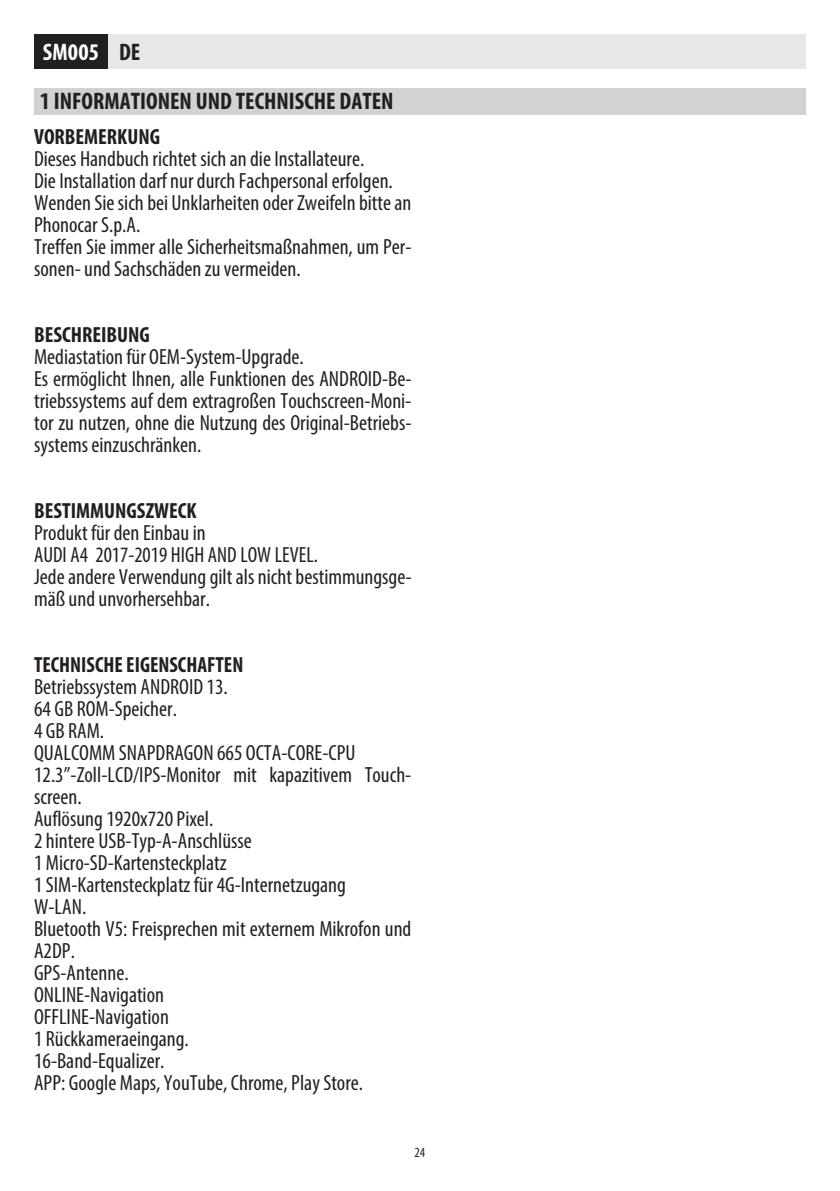
<style>
.page{position:relative;width:840px;height:1191px;background:#fff}
.page>*{position:absolute;margin:0;border:0;box-sizing:border-box;transform-origin:0 0}
.t1{font:700 condensed 24px/48.6px "Myriad Pro";color:#231f20}
.t2{font:condensed 22px/22px "Myriad Pro";color:#231f20}
.t3{font:700 condensed 22px "Myriad Pro";color:#231f20}
.t4{font:condensed 14px "Myriad Pro";color:#231f20}
.s1{color:#fff}
</style>
<div class="page">
<div style="left:108px;top:34px;width:697px;height:34px;background:#e6e7e9"></div>
<div style="left:34px;top:34px;width:74px;height:34px;background:#231f20"></div>
<div style="left:34px;top:88px;width:771px;height:27px;background:#d1d2d4"></div>
<p class="t1" style="left:40px;top:27px;width:355px"><span class="s1">SM005</span> DE<br>1 INFORMATIONEN UND TECHNISCHE DATEN</p>
<p class="t3" style="left:34px;top:122px;width:128px">VORBEMERKUNG</p>
<p class="t2" style="left:34px;top:147px;width:379px">Dieses Handbuch richtet sich an die Installateure.<br>Die Installation darf nur durch Fachpersonal erfolgen.<br>Wenden Sie sich bei Unklarheiten oder Zweifeln bitte an Phonocar S.p.A.<br>Treffen Sie immer alle Sicherheitsmaßnahmen, um Per&shy;sonen- und Sachschäden zu vermeiden.</p>
<p class="t3" style="left:34px;top:320px;width:117px">BESCHREIBUNG</p>
<p class="t2" style="left:34px;top:345px;width:379px">Mediastation für OEM-System-Upgrade.<br>Es ermöglicht Ihnen, alle Funktionen des ANDROID-Be&shy;triebssystems auf dem extragroßen Touchscreen-Moni&shy;tor zu nutzen, ohne die Nutzung des Original-Betriebs&shy;systems einzuschränken.</p>
<p class="t3" style="left:34px;top:496px;width:164px">BESTIMMUNGSZWECK</p>
<p class="t2" style="left:34px;top:521px;width:379px">Produkt für den Einbau in<br>AUDI A4 2017-2019 HIGH AND LOW LEVEL.<br>Jede andere Verwendung gilt als nicht bestimmungsge&shy;mäß und unvorhersehbar.</p>
<p class="t3" style="left:34px;top:650px;width:211px">TECHNISCHE EIGENSCHAFTEN</p>
<p class="t2" style="left:34px;top:675px;width:378px">Betriebssystem ANDROID 13.<br>64 GB ROM-Speicher.<br>4 GB RAM.<br>QUALCOMM SNAPDRAGON 665 OCTA-CORE-CPU<br>12.3”-Zoll-LCD/IPS-Monitor mit kapazitivem Touch&shy;screen.<br>Auflösung 1920x720 Pixel.<br>2 hintere USB-Typ-A-Anschlüsse<br>1 Micro-SD-Kartensteckplatz<br>1 SIM-Kartensteckplatz für 4G-Internetzugang<br>W-LAN.<br>Bluetooth V5: Freisprechen mit externem Mikrofon und<br>A2DP.<br>GPS-Antenne.<br>ONLINE-Navigation<br>OFFLINE-Navigation<br>1 Rückkameraeingang.<br>16-Band-Equalizer.<br>APP: Google Maps, YouTube, Chrome, Play Store.</p>
<p class="t4" style="left:414px;top:1144px;width:12px">24</p>
</div>
